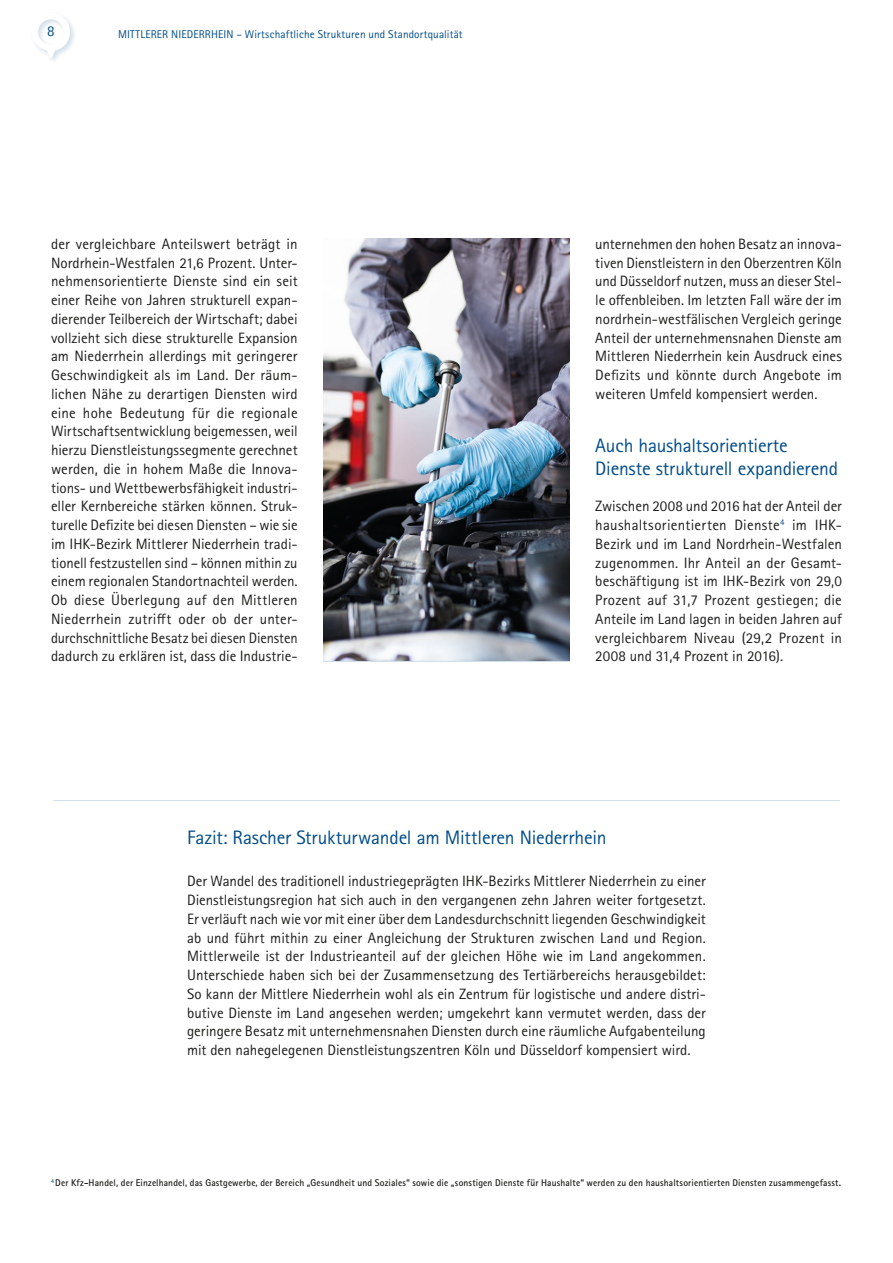
<style>
.page{position:relative;width:893px;height:1263px;background:#fff}
.page>*{position:absolute;margin:0;border:0;box-sizing:border-box;transform-origin:0 0}
.t1{font:19.5px/22.5px "Rotis Sans Serif Pro";letter-spacing:-.01em;color:#004c89}
.t2{font:15px/18.8px "Rotis Sans Serif Pro";color:#1d1d1b;text-align:justify}
.t3{font:15px "Rotis Sans Serif Pro";color:#004c89}
.t4{font:11.25px "Rotis Sans Serif Pro";letter-spacing:.01em;color:#004c89}
.t5{font:700 9.75px "Rotis Sans Serif Pro";letter-spacing:.015em;color:#1d1d1b}
</style>
<div class="page">
<div style="left:30px;top:11px;width:48px;height:55px;background:#004c89;opacity:.18"></div>
<svg style="left:32px;top:13px;width:38px;height:46px"></svg>
<img style="left:323px;top:238px;width:247px;height:422px">
<hr style="left:53px;top:800px;width:787px;height:1px;background:#d3deeb">
<p class="t3" style="left:47px;top:22px;width:9px">8</p>
<p class="t4" style="left:118px;top:27px;width:346px">MITTLERER NIEDERRHEIN – Wirtschaftliche Strukturen und Standortqualität</p>
<p class="t2" style="left:51px;top:235px;width:248px">der vergleichbare Anteilswert beträgt in Nordrhein-Westfalen 21,6 Prozent. Unter&shy;nehmensorientierte Dienste sind ein seit einer Reihe von Jahren strukturell expan&shy;dierender Teilbereich der Wirtschaft; dabei vollzieht sich diese strukturelle Expansion am Niederrhein allerdings mit geringerer Geschwindigkeit als im Land. Der räum&shy;lichen Nähe zu derartigen Diensten wird eine hohe Bedeutung für die regionale Wirtschaftsentwicklung beigemessen, weil hierzu Dienstleistungssegmente gerechnet werden, die in hohem Maße die Innova&shy;tions- und Wettbewerbsfähigkeit industri&shy;eller Kernbereiche stärken können. Struk&shy;turelle Defizite bei diesen Diensten – wie sie im IHK-Bezirk Mittlerer Niederrhein tradi&shy;tionell festzustellen sind – können mithin zu einem regionalen Standortnachteil werden.<br>Ob diese Überlegung auf den Mittleren Niederrhein zutrifft oder ob der unter&shy;durchschnittliche Besatz bei diesen Diensten dadurch zu erklären ist, dass die Industrie-</p>
<p class="t2" style="left:595px;top:234px;width:248px">unternehmen den hohen Besatz an innova&shy;tiven Dienstleistern in den Oberzentren Köln und Düsseldorf nutzen, muss an dieser Stel&shy;le offenbleiben. Im letzten Fall wäre der im nordrhein-westfälischen Vergleich geringe Anteil der unternehmensnahen Dienste am Mittleren Niederrhein kein Ausdruck eines Defizits und könnte durch Angebote im weiteren Umfeld kompensiert werden.</p>
<h1 class="t1" style="left:595px;top:434px;width:244px">Auch haushaltsorientierte<br>Dienste strukturell expandierend</h1>
<p class="t2" style="left:595px;top:497px;width:248px">Zwischen 2008 und 2016 hat der Anteil der haushaltsorientierten Dienste<sup>4</sup> im IHK-Bezirk und im Land Nordrhein-Westfalen zugenommen. Ihr Anteil an der Gesamt&shy;beschäftigung ist im IHK-Bezirk von 29,0<br>Prozent auf 31,7 Prozent gestiegen; die Anteile im Land lagen in beiden Jahren auf vergleichbarem Niveau (29,2 Prozent in 2008 und 31,4 Prozent in 2016).</p>
<h1 class="t1" style="left:187px;top:826px;width:421px">Fazit: Rascher Strukturwandel am Mittleren Niederrhein</h1>
<p class="t2" style="left:187px;top:872px;width:520px">Der Wandel des traditionell industriegeprägten IHK-Bezirks Mittlerer Niederrhein zu einer Dienstleistungsregion hat sich auch in den vergangenen zehn Jahren weiter fortgesetzt.<br>Er verläuft nach wie vor mit einer über dem Landesdurchschnitt liegenden Geschwindigkeit ab und führt mithin zu einer Angleichung der Strukturen zwischen Land und Region.<br>Mittlerweile ist der Industrieanteil auf der gleichen Höhe wie im Land angekommen.<br>Unterschiede haben sich bei der Zusammensetzung des Tertiärbereichs herausgebildet:<br>So kann der Mittlere Niederrhein wohl als ein Zentrum für logistische und andere distri&shy;butive Dienste im Land angesehen werden; umgekehrt kann vermutet werden, dass der geringere Besatz mit unternehmensnahen Diensten durch eine räumliche Aufgabenteilung mit den nahegelegenen Dienstleistungszentren Köln und Düsseldorf kompensiert wird.</p>
<p class="t5" style="left:51px;top:1177px;width:792px"><sup>4</sup> Der Kfz-Handel, der Einzelhandel, das Gastgewerbe, der Bereich „Gesundheit und Soziales“ sowie die „sonstigen Dienste für Haushalte“ werden zu den haushaltsorientierten Diensten zusammengefasst.</p>
</div>
